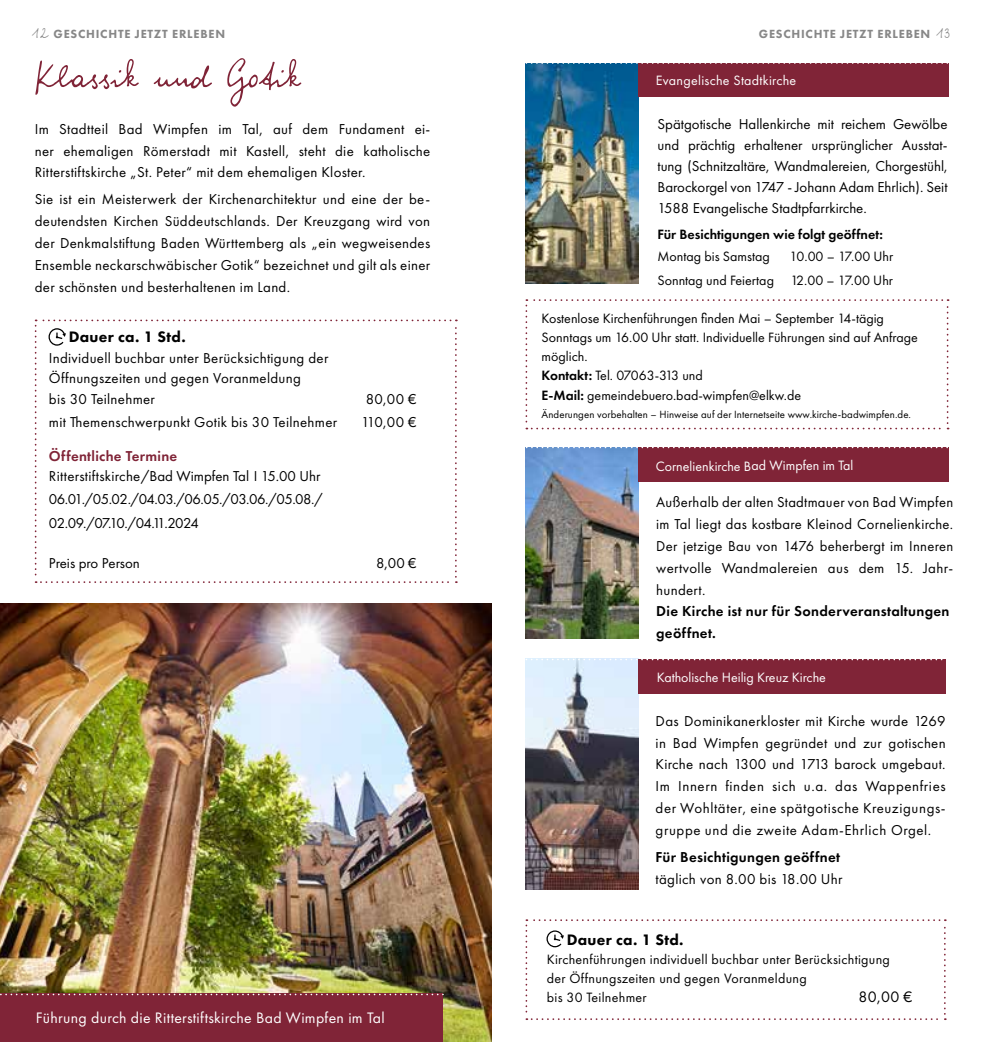
<style>
.page{position:relative;width:983px;height:1042px;background:#fff}
.page>*{position:absolute;margin:0;border:0;box-sizing:border-box;transform-origin:0 0}
.t1{font:57.75px "WIP Macho Man";color:#802437}
.t2{font:15.75px "Futura PT";letter-spacing:.02em;color:#fff}
.t3{font:800 15.75px "Futura PT";letter-spacing:.02em;color:#000}
.t4{font:15.75px "Futura PT";color:#000}
.t5{font:14.88px/21.9px "Futura PT";letter-spacing:.02em;color:#000;text-align:justify}
.t6{font:14.88px/23.6px "Futura PT";color:#000}
.t7{font:600 14.88px/21.9px "Futura PT";letter-spacing:.02em;color:#000}
.t8{font:600 14.88px "Futura PT";letter-spacing:.02em;color:#802437}
.t9{font:14px/19.2px "Futura PT";color:#000;text-align:right}
.t10{font:14px/19.2px "Futura PT";letter-spacing:.02em;color:#000}
.t11{font:14px "Futura PT";color:#fff}
.t12{font:600 14px "Futura PT";color:#000}
.t13{font:14px "Futura PT";letter-spacing:.02em;color:#fff}
.t14{font:800 12.25px "Futura PT";letter-spacing:.06em;color:#878787}
.t15{font:10.85px "Futura PT";letter-spacing:.005em;color:#000}
.s1{font-family:"WIP Macho Man";font-weight:400;font-size:24.5px}
.s2{font-weight:600}
</style>
<div class="page">
<img style="left:0;top:603px;width:491px;height:439px">
<div style="left:0;top:993px;width:442px;height:49px;background:#802437"></div>
<svg style="left:1px;top:993px;width:443px;height:2px"></svg>
<svg style="left:35px;top:319px;width:422px;height:264px"></svg>
<svg style="left:525px;top:299px;width:423px;height:130px"></svg>
<img style="left:525px;top:659px;width:113px;height:230px">
<svg style="left:525px;top:919px;width:420px;height:101px"></svg>
<div style="left:638px;top:659px;width:307px;height:34px;background:#802437"></div>
<img style="left:525px;top:63px;width:113px;height:221px">
<div style="left:638px;top:63px;width:310px;height:34px;background:#802437"></div>
<img style="left:525px;top:448px;width:113px;height:190px">
<div style="left:638px;top:448px;width:310px;height:34px;background:#802437"></div>
<svg style="left:525px;top:447px;width:424px;height:1px"></svg>
<svg style="left:526px;top:63px;width:422px;height:1px"></svg>
<svg style="left:526px;top:658px;width:420px;height:2px"></svg>
<p class="t14" style="left:32px;top:26px;width:194px"><span class="s1">12</span> GESCHICHTE JETZT ERLEBEN</p>
<h1 class="t1" style="left:35px;top:50px;width:266px">Klassik und Gotik</h1>
<p class="t5" style="left:35px;top:118px;width:397px">Im Stadtteil Bad Wimpfen im Tal, auf dem Fundament ei&shy;ner ehemaligen Römerstadt mit Kastell, steht die katholische Ritterstiftskirche „St. Peter“ mit dem ehemaligen Kloster.</p>
<p class="t5" style="left:35px;top:188px;width:397px">Sie ist ein Meisterwerk der Kirchenarchitektur und eine der be&shy;deutendsten Kirchen Süddeutschlands. Der Kreuzgang wird von der Denkmalstiftung Baden Württemberg als „ein wegweisendes Ensemble neckarschwäbischer Gotik“ bezeichnet und gilt als einer der schönsten und besterhaltenen im Land.</p>
<p class="t3" style="left:69px;top:327px;width:118px">Dauer ca. 1 Std.</p>
<p class="t5" style="left:49px;top:348px;width:281px;line-height:20.7px;text-align:left">Individuell buchbar unter Berücksichtigung der<br>Öffnungszeiten und gegen Voranmeldung<br>bis 30 Teilnehmer</p>
<p class="t5" style="left:365px;top:388px;width:52px">80,00 €</p>
<p class="t5" style="left:49px;top:411px;width:290px">mit Themenschwerpunkt Gotik bis 30 Teilnehmer</p>
<p class="t5" style="left:361px;top:411px;width:57px">110,00 €</p>
<p class="t8" style="left:49px;top:446px;width:130px">Öffentliche Termine</p>
<p class="t6" style="left:49px;top:464px;width:275px">Ritterstiftskirche/Bad Wimpfen Tal I 15.00 Uhr<br>06.01./05.02./04.03./06.05./03.06./05.08./<br>02.09./07.10./04.11.2024</p>
<p class="t6" style="left:49px;top:551px;width:93px">Preis pro Person</p>
<p class="t5" style="left:376px;top:552px;width:42px">8,00 €</p>
<p class="t2" style="left:36px;top:1009px;width:350px">Führung durch die Ritterstiftskirche Bad Wimpfen im Tal</p>
<p class="t14" style="left:758px;top:26px;width:193px">GESCHICHTE JETZT ERLEBEN <span class="s1">13</span></p>
<p class="t13" style="left:655px;top:72px;width:142px">Evangelische Stadtkirche</p>
<p class="t5" style="left:657px;top:113px;width:291px;line-height:21px">Spätgotische Hallenkirche mit reichem Gewölbe und prächtig erhaltener ursprünglicher Ausstat&shy;tung (Schnitzaltäre, Wandmalereien, Chorgestühl, Barockorgel von 1747 - Johann Adam Ehrlich). Seit 1588 Evangelische Stadtpfarrkirche.</p>
<p class="t12" style="left:657px;top:225px;width:227px">Für Besichtigungen wie folgt geöffnet:</p>
<p class="t9" style="left:657px;top:246px;width:114px">Montag bis Samstag</p>
<p class="t9" style="left:657px;top:244px;width:237px;line-height:24.2px">10.00 – 17.00 Uhr<br>Sonntag und Feiertag 12.00 – 17.00 Uhr</p>
<p class="t9" style="left:541px;top:308px;width:377px;text-align:left">Kostenlose Kirchenführungen finden Mai – September 14-tägig Sonntags um 16.00 Uhr statt. Individuelle Führungen sind auf Anfrage möglich.<br><span class="s2">Kontakt:</span> Tel. 07063-313 und<br><span class="s2">E-Mail:</span> gemeindebuero.bad-wimpfen@elkw.de</p>
<p class="t15" style="left:541px;top:408px;width:371px">Änderungen vorbehalten – Hinweise auf der Internetseite www.kirche-badwimpfen.de.</p>
<p class="t11" style="left:655px;top:457px;width:199px">Cornelienkirche Bad Wimpfen im Tal</p>
<p class="t5" style="left:656px;top:491px;width:298px">Außerhalb der alten Stadtmauer von Bad Wimpfen im Tal liegt das kostbare Kleinod Cornelienkirche.<br>Der jetzige Bau von 1476 beherbergt im Inneren wertvolle Wandmalereien aus dem 15. Jahr&shy;hundert.</p>
<p class="t7" style="left:656px;top:600px;width:295px">Die Kirche ist nur für Sonderveranstaltungen geöffnet.</p>
<p class="t11" style="left:656px;top:669px;width:170px">Katholische Heilig Kreuz Kirche</p>
<p class="t5" style="left:655px;top:710px;width:291px">Das Dominikanerkloster mit Kirche wurde 1269 in Bad Wimpfen gegründet und zur gotischen Kirche nach 1300 und 1713 barock umgebaut.<br>Im Innern finden sich u.a. das Wappenfries der Wohltäter, eine spätgotische Kreuzigungs&shy;gruppe und die zweite Adam-Ehrlich Orgel.</p>
<p class="t7" style="left:655px;top:846px;width:186px">Für Besichtigungen geöffnet</p>
<p class="t5" style="left:655px;top:868px;width:188px">täglich von 8.00 bis 18.00 Uhr</p>
<p class="t3" style="left:566px;top:929px;width:118px">Dauer ca. 1 Std.</p>
<p class="t10" style="left:546px;top:949px;width:344px">Kirchenführungen individuell buchbar unter Berücksichtigung der Öffnungszeiten und gegen Voranmeldung<br>bis 30 Teilnehmer</p>
<p class="t4" style="left:858px;top:988px;width:55px">80,00 €</p>
</div>
